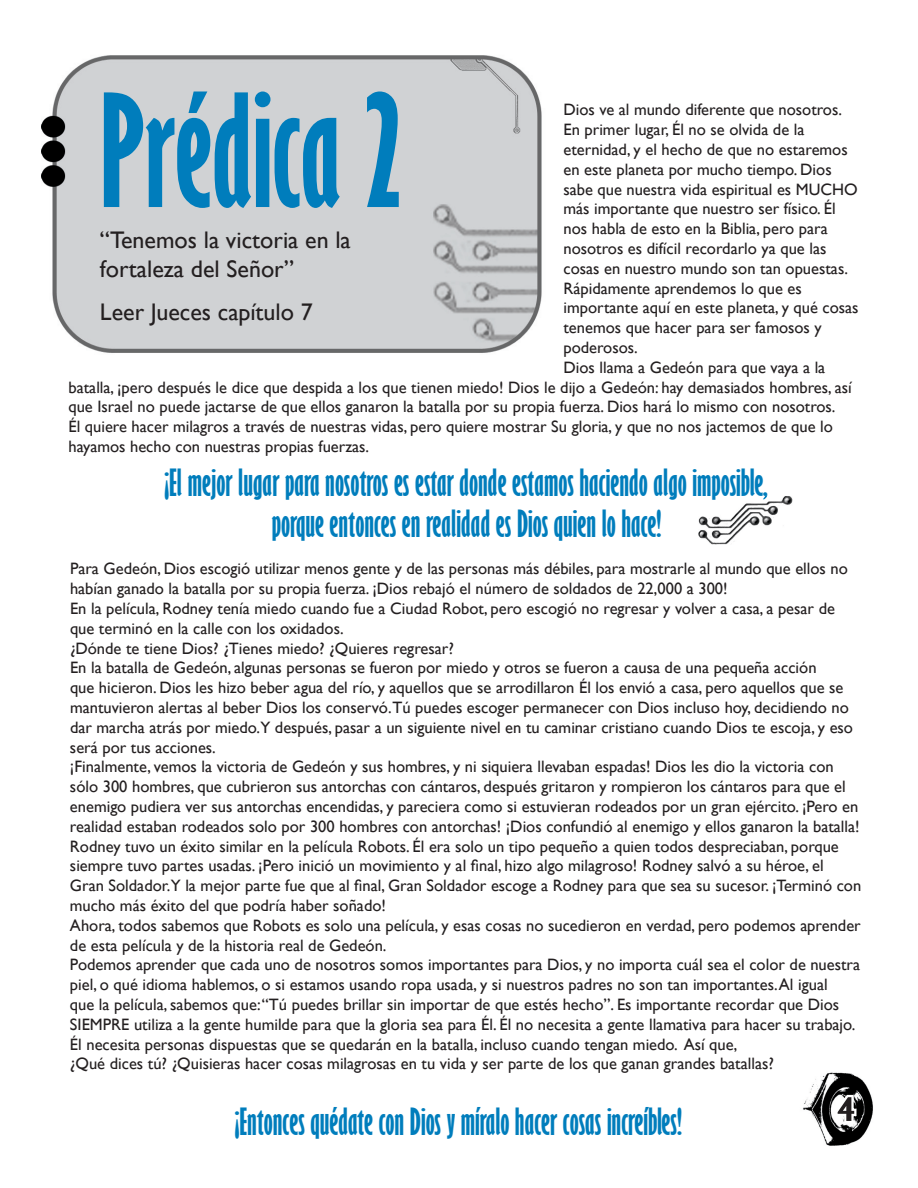
<style>
.page{position:relative;width:918px;height:1188px;background:#fff}
.page>*{position:absolute;margin:0;border:0;box-sizing:border-box;transform-origin:0 0}
.t1{font:700 extra-condensed 144px "Gill Sans";color:#007dbc}
.t2{font:700 extra-condensed 34.5px/41.4px "Gill Sans";color:#007dbc;text-align:center}
.t3{font:700 extra-condensed 29.55px "Gill Sans";color:#231f20;scale:1.72 1}
.t4{font:24px/28.8px "Gill Sans";color:#231f20}
.t5{font:16.5px/19.8px "Gill Sans";color:#231f20}
</style>
<div class="page">
<img style="left:42px;top:55px;width:500px;height:298px">
<img style="left:803px;top:1072px;width:70px;height:74px">
<svg style="left:831px;top:1091px;width:28px;height:34px"></svg>
<img style="left:698px;top:496px;width:95px;height:49px">
<img style="left:725px;top:496px;width:43px;height:4px">
<h1 class="t1" style="left:100px;top:63px;width:301px">Prédica 2</h1>
<h3 class="t4" style="left:100px;top:226px;width:252px">“Tenemos la victoria en la fortaleza del Señor”</h3>
<h3 class="t4" style="left:100px;top:298px;width:214px">Leer Jueces capítulo 7</h3>
<p class="t5" style="left:563px;top:100px;width:280px">Dios ve al mundo diferente que nosotros.</p>
<p class="t5" style="left:563px;top:120px;width:243px">En primer lugar, Él no se olvida de la</p>
<p class="t5" style="left:563px;top:140px;width:286px">eternidad, y el hecho de que no estaremos</p>
<p class="t5" style="left:563px;top:160px;width:270px">en este planeta por mucho tiempo. Dios</p>
<p class="t5" style="left:563px;top:179px;width:296px">sabe que nuestra vida espiritual es MUCHO</p>
<p class="t5" style="left:563px;top:199px;width:274px">más importante que nuestro ser físico. Él</p>
<p class="t5" style="left:563px;top:219px;width:266px">nos habla de esto en la Biblia, pero para</p>
<p class="t5" style="left:563px;top:239px;width:264px">nosotros es difícil recordarlo ya que las</p>
<p class="t5" style="left:563px;top:259px;width:286px">cosas en nuestro mundo son tan opuestas.</p>
<p class="t5" style="left:563px;top:278px;width:240px">Rápidamente aprendemos lo que es</p>
<p class="t5" style="left:563px;top:298px;width:297px">importante aquí en este planeta, y qué cosas</p>
<p class="t5" style="left:563px;top:318px;width:260px">tenemos que hacer para ser famosos y</p>
<p class="t5" style="left:563px;top:338px;width:76px">poderosos.</p>
<p class="t5" style="left:563px;top:358px;width:263px">Dios llama a Gedeón para que vaya a la</p>
<p class="t5" style="left:68px;top:377px;width:785px">batalla, ¡pero después le dice que despida a los que tienen miedo! Dios le dijo a Gedeón: hay demasiados hombres, así</p>
<p class="t5" style="left:68px;top:397px;width:769px">que Israel no puede jactarse de que ellos ganaron la batalla por su propia fuerza. Dios hará lo mismo con nosotros.</p>
<p class="t5" style="left:68px;top:417px;width:766px">Él quiere hacer milagros a través de nuestras vidas, pero quiere mostrar Su gloria, y que no nos jactemos de que lo</p>
<p class="t5" style="left:68px;top:437px;width:302px">hayamos hecho con nuestras propias fuerzas.</p>
<h2 class="t2" style="left:165px;top:462px;width:604px">¡El mejor lugar para nosotros es estar donde estamos haciendo algo imposible, porque entonces en realidad es Dios quien lo hace!</h2>
<p class="t5" style="left:70px;top:559px;width:793px">Para Gedeón, Dios escogió utilizar menos gente y de las personas más débiles, para mostrarle al mundo que ellos no habían ganado la batalla por su propia fuerza. ¡Dios rebajó el número de soldados de 22,000 a 300!<br>En la película, Rodney tenía miedo cuando fue a Ciudad Robot, pero escogió no regresar y volver a casa, a pesar de que terminó en la calle con los oxidados.<br>¿Dónde te tiene Dios? ¿Tienes miedo? ¿Quieres regresar?<br>En la batalla de Gedeón, algunas personas se fueron por miedo y otros se fueron a causa de una pequeña acción<br>que hicieron. Dios les hizo beber agua del río, y aquellos que se arrodillaron Él los envió a casa, pero aquellos que se mantuvieron alertas al beber Dios los conservó.Tú puedes escoger permanecer con Dios incluso hoy, decidiendo no dar marcha atrás por miedo.Y después, pasar a un siguiente nivel en tu caminar cristiano cuando Dios te escoja, y eso será por tus acciones.<br>¡Finalmente, vemos la victoria de Gedeón y sus hombres, y ni siquiera llevaban espadas! Dios les dio la victoria con sólo 300 hombres, que cubrieron sus antorchas con cántaros, después gritaron y rompieron los cántaros para que el enemigo pudiera ver sus antorchas encendidas, y pareciera como si estuvieran rodeados por un gran ejército. ¡Pero en realidad estaban rodeados solo por 300 hombres con antorchas! ¡Dios confundió al enemigo y ellos ganaron la batalla!<br>Rodney tuvo un éxito similar en la película Robots. Él era solo un tipo pequeño a quien todos despreciaban, porque siempre tuvo partes usadas. ¡Pero inició un movimiento y al final, hizo algo milagroso! Rodney salvó a su héroe, el Gran Soldador.Y la mejor parte fue que al final, Gran Soldador escoge a Rodney para que sea su sucesor. ¡Terminó con mucho más éxito del que podría haber soñado!<br>Ahora, todos sabemos que Robots es solo una película, y esas cosas no sucedieron en verdad, pero podemos aprender de esta película y de la historia real de Gedeón.<br>Podemos aprender que cada uno de nosotros somos importantes para Dios, y no importa cuál sea el color de nuestra piel, o qué idioma hablemos, o si estamos usando ropa usada, y si nuestros padres no son tan importantes. Al igual<br>que la película, sabemos que: “Tú puedes brillar sin importar de que estés hecho”. Es importante recordar que Dios SIEMPRE utiliza a la gente humilde para que la gloria sea para Él. Él no necesita a gente llamativa para hacer su trabajo.<br>Él necesita personas dispuestas que se quedarán en la batalla, incluso cuando tengan miedo. Así que,<br>¿Qué dices tú? ¿Quisieras hacer cosas milagrosas en tu vida y ser parte de los que ganan grandes batallas?</p>
<h2 class="t2" style="left:235px;top:1101px;width:448px">¡Entonces quédate con Dios y míralo hacer cosas increíbles!</h2>
<h3 class="t3" style="left:837px;top:1091px;width:12px">4</h3>
</div>
